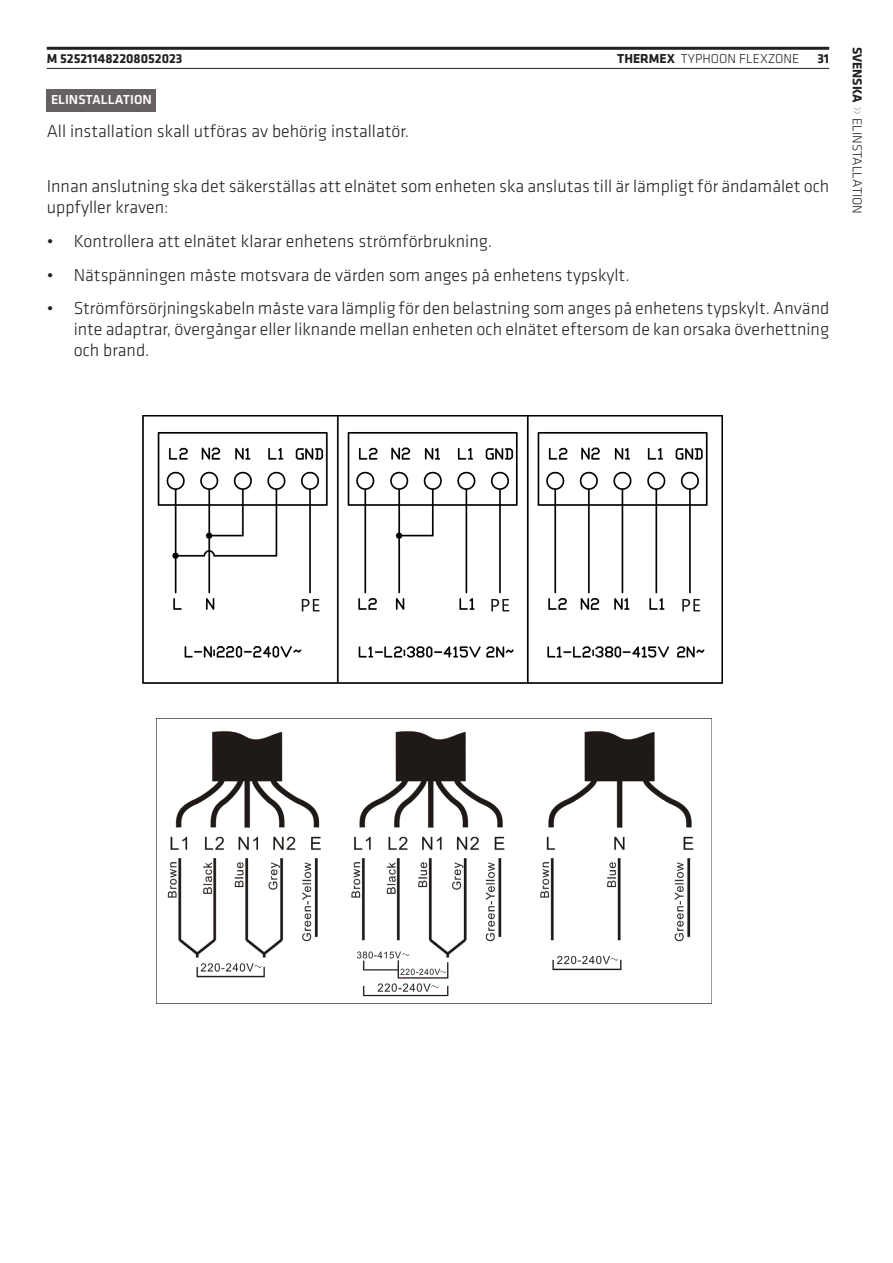
<style>
.page{position:relative;width:893px;height:1263px;background:#fff}
.page>*{position:absolute;margin:0;border:0;box-sizing:border-box;transform-origin:0 0}
.Brødtekst{font:300 18px/21px "Klavika";color:#231f20}
.t1{font:700 13.5px "Klavika";color:#231f20}
.t2{font:300 13.5px "Klavika";color:#231f20}
.Overskrift1{font:500 13.5px "Klavika";color:#fff}
.s1{font-weight:300}
.s2{font-weight:700}
.s3{font-size:19.65px;color:#bcbdc0}
</style>
<div class="page">
<hr style="left:47px;top:47px;width:782px;height:3px;background:#231f20">
<hr style="left:47px;top:68px;width:782px;height:1px;background:#231f20">
<div style="left:47px;top:89px;width:109px;height:22px;background:#676060"></div>
<img style="left:142px;top:415px;width:581px;height:269px">
<img style="left:156px;top:719px;width:538px;height:284px">
<p class="t1" style="left:47px;top:51px;width:137px">M 525211482208052023</p>
<p class="t1" style="left:617px;top:51px;width:87px">THERMEX <span class="s1">Typhoon</span></p>
<p class="t2" style="left:739px;top:51px;width:45px">Flexzone</p>
<p class="t1" style="left:817px;top:51px;width:13px">31</p>
<p class="t2" style="left:865px;top:47px;width:166px;rotate:90deg"><span class="s2">Svenska</span> <span class="s3">»</span> Elinstallation</p>
<p class="Overskrift1" style="left:51px;top:92px;width:102px">ELINSTALLATION</p>
<p class="Brødtekst" style="left:47px;top:121px;width:364px">All installation skall utföras av behörig installatör.</p>
<p class="Brødtekst" style="left:47px;top:176px;width:784px">Innan anslutning ska det säkerställas att elnätet som enheten ska anslutas till är lämpligt för ändamålet och uppfyller kraven:</p>
<p class="Brødtekst" style="left:47px;top:231px;width:447px">• Kontrollera att elnätet klarar enhetens strömförbrukning.</p>
<p class="Brødtekst" style="left:47px;top:265px;width:585px">• Nätspänningen måste motsvara de värden som anges på enhetens typskylt.</p>
<p class="Brødtekst" style="left:74px;top:298px;width:757px;text-align:justify;text-indent:-27px">• Strömförsörjningskabeln måste vara lämplig för den belastning som anges på enhetens typskylt. Använd inte adaptrar, övergångar eller liknande mellan enheten och elnätet eftersom de kan orsaka överhettning och brand.</p>
</div>
